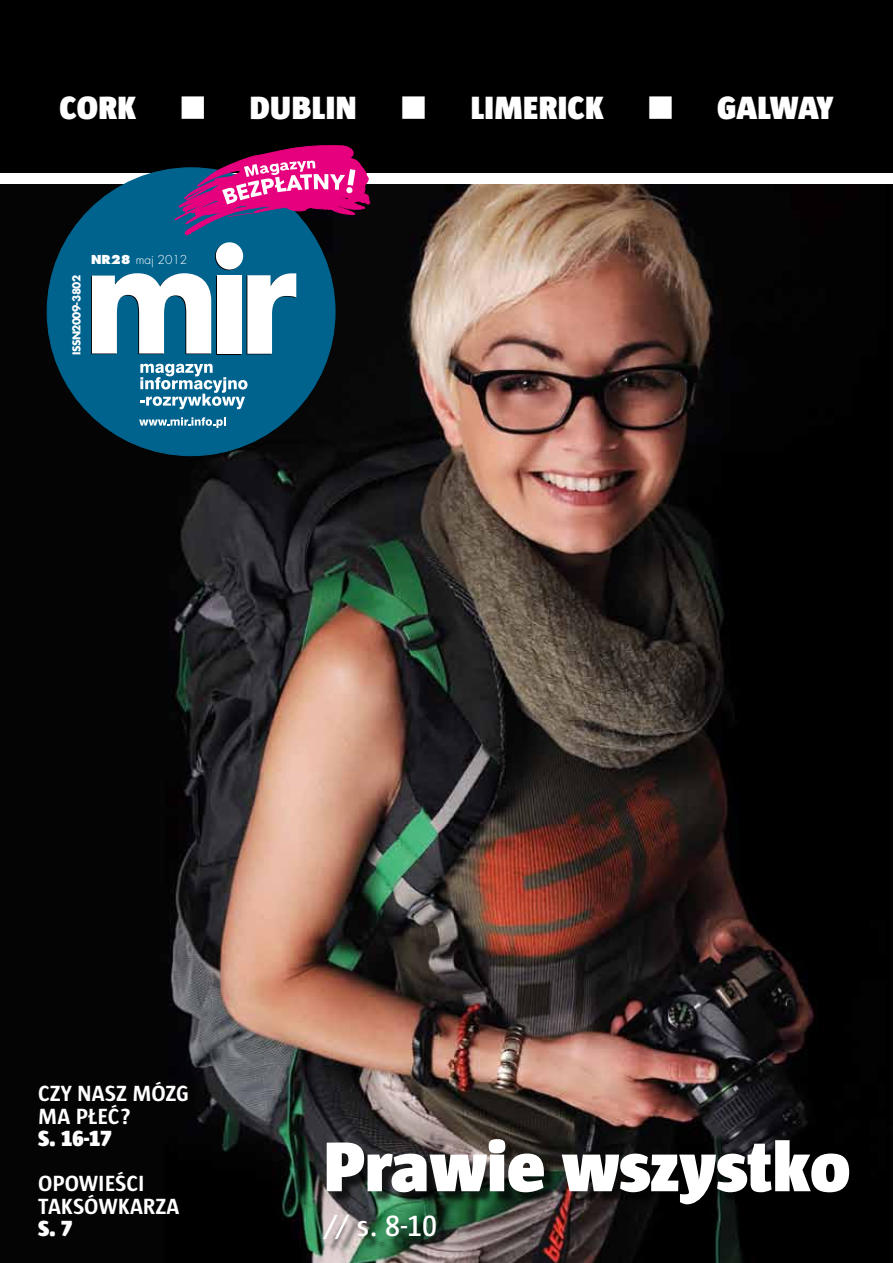
<style>
.page{position:relative;width:893px;height:1263px;background:#fff}
.page>*{position:absolute;margin:0;border:0;box-sizing:border-box;transform-origin:0 0}
.t1{font:900 72px "Sun";color:#fff}
.t2{font:900 33px "Sun";color:#fff}
.t3{font:600 30px "Sun";color:#fff}
.t4{font:700 22.5px/22.5px "Sun";color:#fff}
.t5{font:900 22.5px "Sun";color:#fff}
.t6{font:300 12px "GW Futura";color:#fff}
.t7{font:10.5px "GW Futura Demi";letter-spacing:-.06em;color:#fff}
.s1{font-weight:600}
</style>
<div class="page">
<img style="left:0;top:184px;width:893px;height:1079px">
<div style="left:0;top:0;width:893px;height:172px;background:#000"></div>
<div style="left:327px;top:1143px;width:535px;height:109px;background:#000;opacity:.7"></div>
<div style="left:47px;top:168px;width:288px;height:288px;background:#00638e;border-radius:50%"></div>
<svg style="left:175px;top:145px;width:196px;height:90px"></svg>
<svg style="left:140px;top:364px;width:108px;height:45px"></svg>
<svg style="left:139px;top:417px;width:87px;height:11px"></svg>
<div style="left:216px;top:276px;width:25px;height:79px;background:#000"></div>
<svg style="left:91px;top:242px;width:205px;height:112px"></svg>
<h2 class="t2" style="left:60px;top:89px;width:78px">CORK</h2>
<h2 class="t2" style="left:181px;top:89px;width:178px">■ DUBLIN</h2>
<h2 class="t2" style="left:402px;top:89px;width:204px">■ LIMERICK</h2>
<h2 class="t2" style="left:648px;top:89px;width:187px">■ GALWAY</h2>
<p class="t7" style="left:69px;top:355px;width:81px;rotate:-90deg">ISSN2009-3802</p>
<p class="t6" style="left:91px;top:252px;width:98px"><span class="s1">NR28</span> maj 2012</p>
<p class="t4" style="left:38px;top:1082px;width:152px">CZY NASZ MÓZG<br>MA PŁEĆ?</p>
<p class="t5" style="left:38px;top:1125px;width:75px">S. 16-17</p>
<p class="t4" style="left:38px;top:1172px;width:130px">OPOWIEŚCI<br>TAKSÓWKARZA</p>
<p class="t5" style="left:38px;top:1215px;width:36px">S. 7</p>
<h1 class="t1" style="left:323px;top:1125px;width:529px">Prawie wszystko</h1>
<h3 class="t3" style="left:323px;top:1210px;width:115px">// s. 8-10</h3>
</div>
